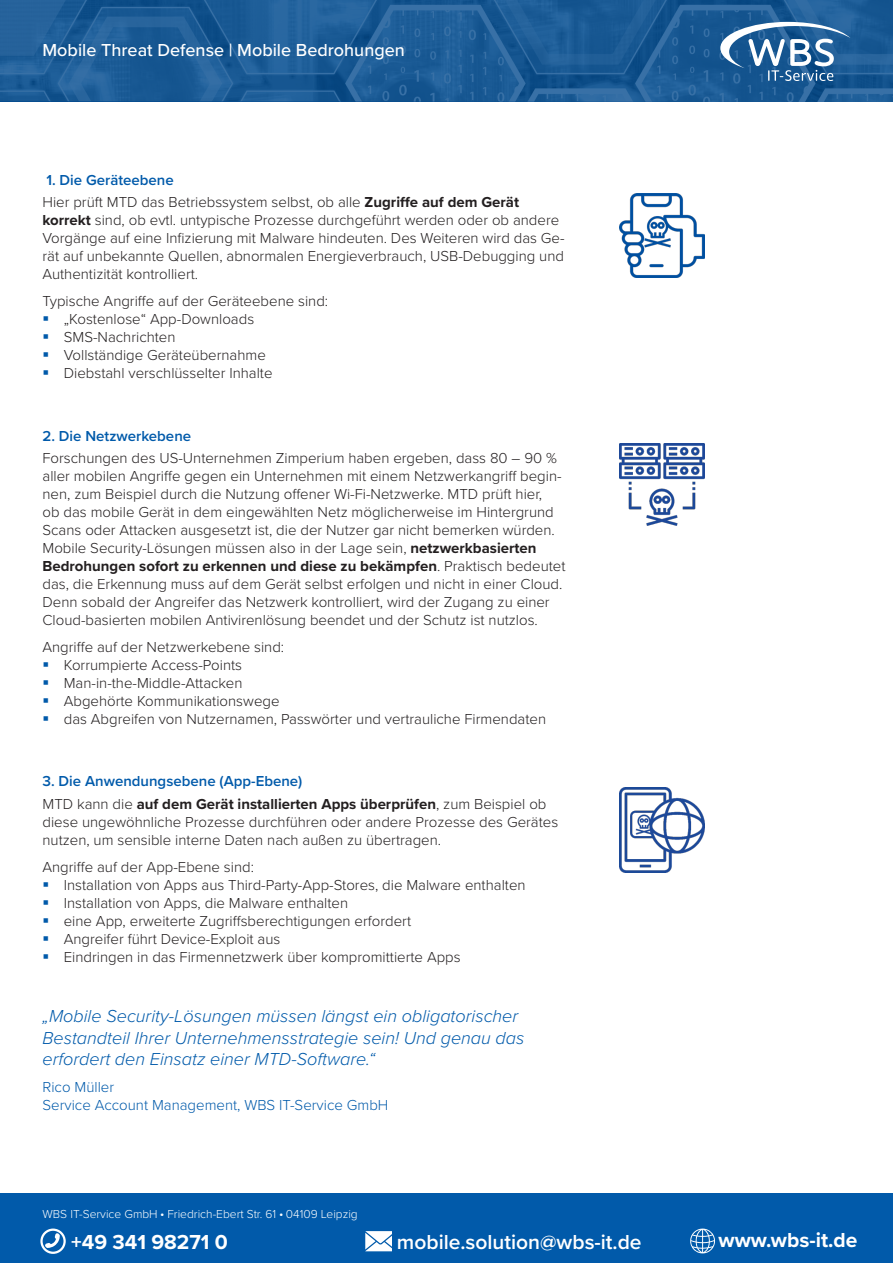
<style>
.page{position:relative;width:893px;height:1263px;background:#fff}
.page>*{position:absolute;margin:0;border:0;box-sizing:border-box;transform-origin:0 0}
.t1{font:700 21px "Proxima Nova";color:#fff}
.t2{font:600 21px "Proxima Nova";color:#fff}
.Zitat{font:italic 300 18px/21.6px "Proxima Nova";color:#015aaa}
.Headertext_2_Seite{font:500 18px "Proxima Nova";color:#fff}
.Fließtext{font:300 15px/18px "Proxima Nova";color:#231f20}
.Überschrift_rechts_blau_10pt{font:600 15px "Proxima Nova";color:#015aaa}
.Zitat_Untertitel{font:300 15px "Proxima Nova";color:#015aaa}
.t3{font:300 12px "Proxima Nova";color:#fff}
.s1{font-weight:700}
</style>
<div class="page">
<div style="left:0;top:1194px;width:893px;height:69px;background:#015aaa"></div>
<svg style="left:690px;top:1228px;width:25px;height:25px"></svg>
<svg style="left:45px;top:1233px;width:15px;height:15px"></svg>
<div style="left:40px;top:1228px;width:26px;height:26px;border:2px solid #fff;border-radius:50%"></div>
<svg style="left:365px;top:1231px;width:27px;height:20px"></svg>
<img style="left:0;top:0;width:893px;height:102px">
<svg style="left:720px;top:22px;width:145px;height:78px;background:#4074a5"></svg>
<img style="left:619px;top:193px;width:85px;height:84px">
<img style="left:619px;top:443px;width:85px;height:83px">
<img style="left:619px;top:788px;width:85px;height:85px">
<p class="Headertext_2_Seite" style="left:43px;top:36px;width:364px">Mobile Threat Defense | Mobile Bedrohungen</p>
<p class="Überschrift_rechts_blau_10pt" style="left:46px;top:169px;width:129px">1. Die Geräteebene</p>
<p class="Fließtext" style="left:43px;top:192px;width:524px">Hier prüft MTD das Betriebssystem selbst, ob alle <span class="s1">Zugriffe auf dem Gerät korrekt</span> sind, ob evtl. untypische Prozesse durchgeführt werden oder ob andere Vorgänge auf eine Infizierung mit Malware hindeuten. Des Weiteren wird das Ge&shy;rät auf unbekannte Quellen, abnormalen Energieverbrauch, USB-Debugging und Authentizität kontrolliert.</p>
<p class="Fließtext" style="left:43px;top:291px;width:287px">Typische Angriffe auf der Geräteebene sind:</p>
<p class="Fließtext" style="left:64px;top:309px;width:192px">„Kostenlose“ App-Downloads</p>
<p class="Fließtext" style="left:64px;top:327px;width:113px">SMS-Nachrichten</p>
<p class="Fließtext" style="left:64px;top:345px;width:204px">Vollständige Geräteübernahme</p>
<p class="Fließtext" style="left:64px;top:363px;width:210px">Diebstahl verschlüsselter Inhalte</p>
<p class="Überschrift_rechts_blau_10pt" style="left:43px;top:424px;width:150px">2. Die Netzwerkebene</p>
<p class="Fließtext" style="left:43px;top:448px;width:524px">Forschungen des US-Unternehmen Zimperium haben ergeben, dass 80 – 90 % aller mobilen Angriffe gegen ein Unternehmen mit einem Netzwerkangriff begin&shy;nen, zum Beispiel durch die Nutzung offener Wi-Fi-Netzwerke. MTD prüft hier,<br>ob das mobile Gerät in dem eingewählten Netz möglicherweise im Hintergrund Scans oder Attacken ausgesetzt ist, die der Nutzer gar nicht bemerken würden.<br>Mobile Security-Lösungen müssen also in der Lage sein, <span class="s1">netzwerkbasierten Bedrohungen sofort zu erkennen und diese zu bekämpfen</span>. Praktisch bedeutet das, die Erkennung muss auf dem Gerät selbst erfolgen und nicht in einer Cloud.<br>Denn sobald der Angreifer das Netzwerk kontrolliert, wird der Zugang zu einer Cloud-basierten mobilen Antivirenlösung beendet und der Schutz ist nutzlos.</p>
<p class="Fließtext" style="left:43px;top:637px;width:243px">Angriffe auf der Netzwerkebene sind:</p>
<p class="Fließtext" style="left:64px;top:655px;width:180px">Korrumpierte Access-Points</p>
<p class="Fließtext" style="left:64px;top:673px;width:180px">Man-in-the-Middle-Attacken</p>
<p class="Fließtext" style="left:64px;top:691px;width:217px">Abgehörte Kommunikationswege</p>
<p class="Fließtext" style="left:64px;top:709px;width:484px">das Abgreifen von Nutzernamen, Passwörter und vertrauliche Firmendaten</p>
<p class="Überschrift_rechts_blau_10pt" style="left:43px;top:770px;width:261px">3. Die Anwendungsebene (App-Ebene)</p>
<p class="Fließtext" style="left:43px;top:794px;width:517px">MTD kann die <span class="s1">auf dem Gerät installierten Apps überprüfen</span>, zum Beispiel ob diese ungewöhnliche Prozesse durchführen oder andere Prozesse des Gerätes nutzen, um sensible interne Daten nach außen zu übertragen.</p>
<p class="Fließtext" style="left:43px;top:857px;width:213px">Angriffe auf der App-Ebene sind:</p>
<p class="Fließtext" style="left:64px;top:875px;width:463px">Installation von Apps aus Third-Party-App-Stores, die Malware enthalten</p>
<p class="Fließtext" style="left:64px;top:893px;width:286px">Installation von Apps, die Malware enthalten</p>
<p class="Fließtext" style="left:64px;top:911px;width:349px">eine App, erweiterte Zugriffsberechtigungen erfordert</p>
<p class="Fließtext" style="left:64px;top:929px;width:218px">Angreifer führt Device-Exploit aus</p>
<p class="Fließtext" style="left:64px;top:947px;width:398px">Eindringen in das Firmennetzwerk über kompromittierte Apps</p>
<p class="Zitat" style="left:43px;top:1004px;width:483px">„Mobile Security-Lösungen müssen längst ein obligatorischer<br>Bestandteil Ihrer Unternehmensstrategie sein! Und genau das erfordert den Einsatz einer MTD-Software.“</p>
<p class="Zitat_Untertitel" style="left:43px;top:1075px;width:73px">Rico Müller</p>
<p class="Zitat_Untertitel" style="left:43px;top:1093px;width:347px">Service Account Management, WBS IT-Service GmbH</p>
<p class="t3" style="left:43px;top:1205px;width:317px">WBS IT-Service GmbH <sup>●</sup> Friedrich-Ebert Str. 61 <sup>●</sup> 04109 Leipzig</p>
<p class="t1" style="left:71px;top:1226px;width:158px">+49 341 98271 0</p>
<p class="t2" style="left:397px;top:1227px;width:246px">mobile.solution@wbs-it.de</p>
<p class="t1" style="left:719px;top:1225px;width:140px">www.wbs-it.de</p>
</div>
